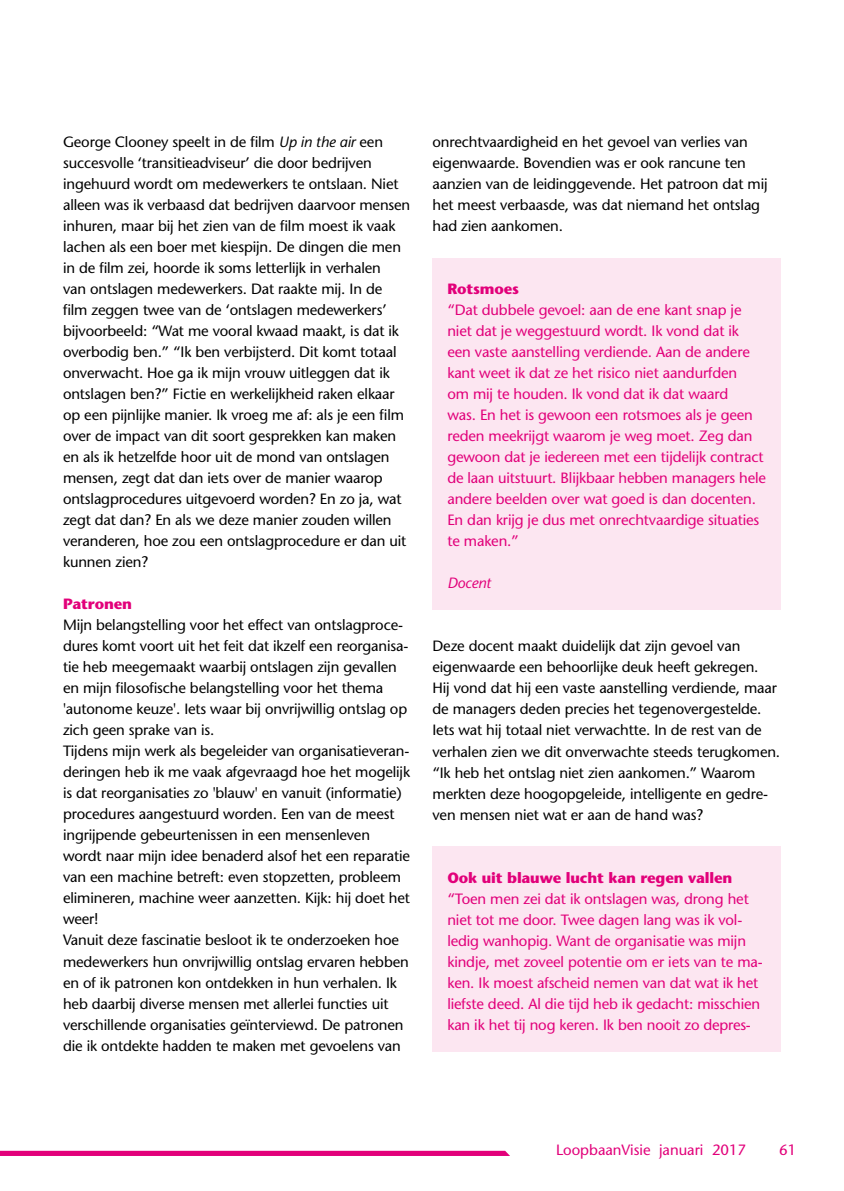
<style>
.page{position:relative;width:844px;height:1191px;background:#fff}
.page>*{position:absolute;margin:0;border:0;box-sizing:border-box;transform-origin:0 0}
.t1{font:14.88px/21px "Stone Sans";letter-spacing:-.01em;color:#000}
.t2{font:14.88px/21px "Stone Sans";letter-spacing:-.01em;color:#e2007a}
.t3{font:700 14.88px "Stone Sans";letter-spacing:-.01em;color:#e2007a}
.t4{font:italic 14.88px "Stone Sans";letter-spacing:-.01em;color:#e2007a}
.s1{font-style:italic}
</style>
<div class="page">
<svg style="left:0;top:1150px;width:510px;height:6px;background:#e5248c"></svg>
<div style="left:432px;top:258px;width:348px;height:351px;background:#fce6f1"></div>
<div style="left:432px;top:846px;width:348px;height:206px;background:#fce6f1"></div>
<p class="t1" style="left:63px;top:131px;width:349px">George Clooney speelt in de film <span class="s1">Up in the air</span> een succesvolle ‘transitieadviseur’ die door bedrijven ingehuurd wordt om medewerkers te ontslaan. Niet alleen was ik verbaasd dat bedrijven daarvoor mensen inhuren, maar bij het zien van de film moest ik vaak lachen als een boer met kiespijn. De dingen die men in de film zei, hoorde ik soms letterlijk in verhalen<br>van ontslagen medewerkers. Dat raakte mij. In de film zeggen twee van de ‘ontslagen medewerkers’ bijvoorbeeld: “Wat me vooral kwaad maakt, is dat ik overbodig ben.” “Ik ben verbijsterd. Dit komt totaal onverwacht. Hoe ga ik mijn vrouw uitleggen dat ik ontslagen ben?” Fictie en werkelijkheid raken elkaar op een pijnlijke manier. Ik vroeg me af: als je een film over de impact van dit soort gesprekken kan maken en als ik hetzelfde hoor uit de mond van ontslagen mensen, zegt dat dan iets over de manier waarop ontslagprocedures uitgevoerd worden? En zo ja, wat zegt dat dan? En als we deze manier zouden willen veranderen, hoe zou een ontslagprocedure er dan uit kunnen zien?</p>
<p class="t3" style="left:63px;top:594px;width:70px">Patronen</p>
<p class="t1" style="left:63px;top:614px;width:348px">Mijn belangstelling voor het effect van ontslagproce&shy;dures komt voort uit het feit dat ikzelf een reorganisa&shy;tie heb meegemaakt waarbij ontslagen zijn gevallen en mijn filosofische belangstelling voor het thema 'autonome keuze'. Iets waar bij onvrijwillig ontslag op zich geen sprake van is.<br>Tijdens mijn werk als begeleider van organisatieveran&shy;deringen heb ik me vaak afgevraagd hoe het mogelijk is dat reorganisaties zo 'blauw' en vanuit (informatie) procedures aangestuurd worden. Een van de meest ingrijpende gebeurtenissen in een mensenleven wordt naar mijn idee benaderd alsof het een reparatie van een machine betreft: even stopzetten, probleem elimineren, machine weer aanzetten. Kijk: hij doet het weer!<br>Vanuit deze fascinatie besloot ik te onderzoeken hoe medewerkers hun onvrijwillig ontslag ervaren hebben en of ik patronen kon ontdekken in hun verhalen. Ik heb daarbij diverse mensen met allerlei functies uit verschillende organisaties geïnterviewd. De patronen die ik ontdekte hadden te maken met gevoelens van</p>
<p class="t1" style="left:432px;top:131px;width:336px">onrechtvaardigheid en het gevoel van verlies van eigenwaarde. Bovendien was er ook rancune ten aanzien van de leidinggevende. Het patroon dat mij het meest verbaasde, was dat niemand het ontslag had zien aankomen.</p>
<p class="t3" style="left:447px;top:280px;width:73px">Rotsmoes</p>
<p class="t2" style="left:447px;top:299px;width:320px">“Dat dubbele gevoel: aan de ene kant snap je niet dat je weggestuurd wordt. Ik vond dat ik een vaste aanstelling verdiende. Aan de andere kant weet ik dat ze het risico niet aandurfden<br>om mij te houden. Ik vond dat ik dat waard<br>was. En het is gewoon een rotsmoes als je geen reden meekrijgt waarom je weg moet. Zeg dan gewoon dat je iedereen met een tijdelijk contract de laan uitstuurt. Blijkbaar hebben managers hele andere beelden over wat goed is dan docenten.<br>En dan krijg je dus met onrechtvaardige situaties te maken.”</p>
<p class="t4" style="left:447px;top:574px;width:45px">Docent</p>
<p class="t1" style="left:432px;top:635px;width:349px">Deze docent maakt duidelijk dat zijn gevoel van eigenwaarde een behoorlijke deuk heeft gekregen.<br>Hij vond dat hij een vaste aanstelling verdiende, maar de managers deden precies het tegenovergestelde.<br>Iets wat hij totaal niet verwachtte. In de rest van de verhalen zien we dit onverwachte steeds terugkomen. “Ik heb het ontslag niet zien aankomen.” Waarom merkten deze hoogopgeleide, intelligente en gedre&shy;ven mensen niet wat er aan de hand was?</p>
<p class="t3" style="left:447px;top:868px;width:286px">Ook uit blauwe lucht kan regen vallen</p>
<p class="t2" style="left:447px;top:887px;width:317px">“Toen men zei dat ik ontslagen was, drong het niet tot me door. Twee dagen lang was ik vol&shy;ledig wanhopig. Want de organisatie was mijn kindje, met zoveel potentie om er iets van te ma&shy;ken. Ik moest afscheid nemen van dat wat ik het liefste deed. Al die tijd heb ik gedacht: misschien kan ik het tij nog keren. Ik ben nooit zo depres-</p>
<p class="t2" style="left:556px;top:1139px;width:192px">LoopbaanVisie januari 2017</p>
<p class="t2" style="left:779px;top:1139px;width:19px">61</p>
</div>
